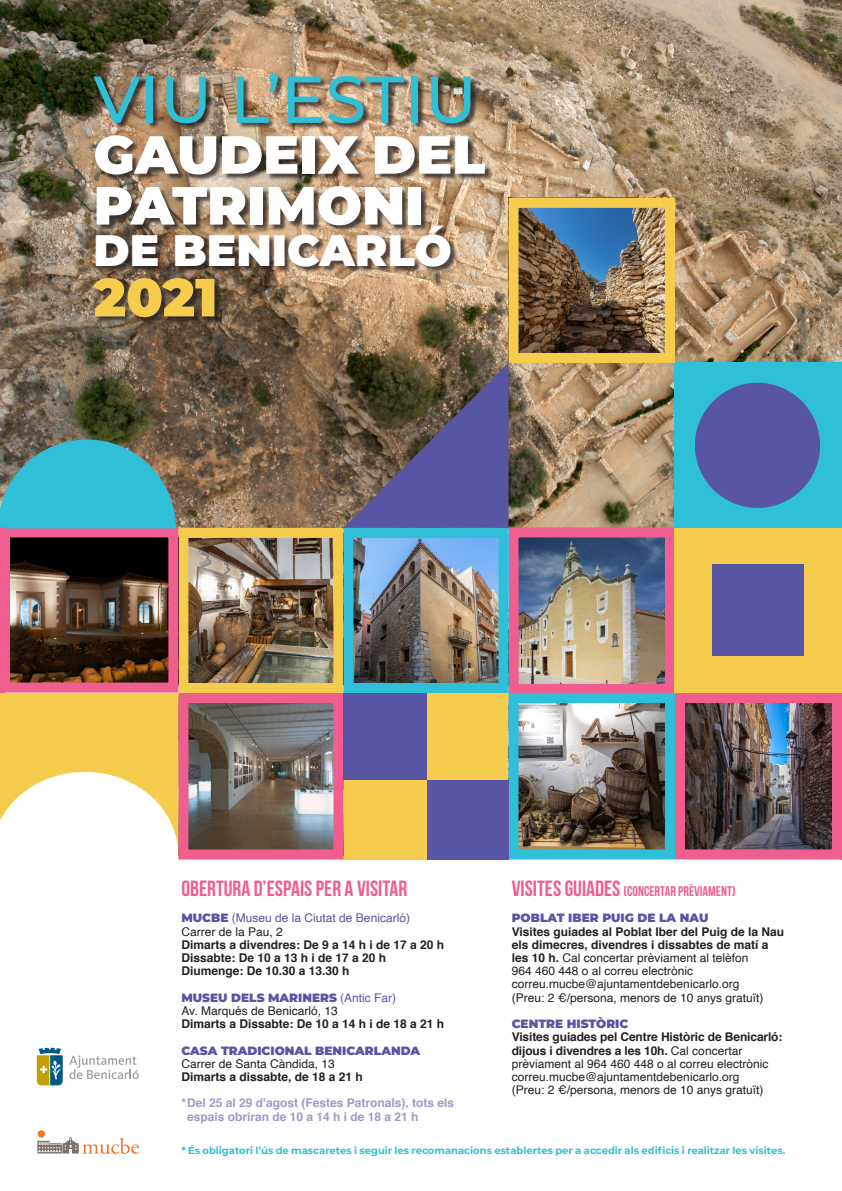
<style>
.page{position:relative;width:842px;height:1191px;background:#fff}
.page>*{position:absolute;margin:0;border:0;box-sizing:border-box;transform-origin:0 0}
.t1{font:500 66px "Montserrat";color:#2fc0d7}
.t2{font:900 53.5px/50.8px "Montserrat";color:#fff}
.t3{font:900 53.5px "Montserrat";color:#f6cc4c}
.t4{font:900 44px "Montserrat";color:#fff}
.t5{font:700 22px "Bebas Neue";color:#f05e90}
.t6{font:700 14px "Bebas Neue";color:#f05e90}
.t7{font:12px/13.2px "Helvetica";color:#231f20}
.t8{font:700 12px "Helvetica";color:#231f20}
.t9{font:900 12px "Montserrat";color:#5855a4}
.t10{font:700 12px/13.2px "Helvetica";color:#9f99ca}
.t11{font:12px "Helvetica";color:#5855a4}
.t12{font:700 10px "Montserrat";color:#2fc0d7}
.s1{font-family:"Montserrat";font-weight:900}
.s2{font-family:"Helvetica";font-weight:400}
.s3{font-size:22px}
.s4{font-weight:700}
</style>
<div class="page">
<img style="left:0;top:0;width:842px;height:528px">
<div style="left:94px;top:74px;width:399px;height:251px;background:#231f20;opacity:.75"></div>
<img style="left:519px;top:538px;width:145px;height:145px">
<div style="left:508px;top:527px;width:167px;height:167px;border:10px solid #f05e90"></div>
<div style="left:675px;top:363px;width:167px;height:165px;background:#2fc0d7"></div>
<img style="left:686px;top:704px;width:145px;height:144px">
<div style="left:675px;top:693px;width:167px;height:166px;border:10px solid #f05e90"></div>
<img style="left:189px;top:539px;width:143px;height:143px">
<div style="left:178px;top:528px;width:165px;height:165px;border:10px solid #f6cc4c"></div>
<div style="left:343px;top:693px;width:165px;height:166px;background:#f6cc4c"></div>
<img style="left:519px;top:704px;width:145px;height:144px">
<div style="left:508px;top:693px;width:167px;height:166px;border:10px solid #2fc0d7"></div>
<img style="left:11px;top:538px;width:156px;height:143px">
<div style="left:0;top:527px;width:178px;height:165px;border:10px solid #f05e90"></div>
<img style="left:519px;top:209px;width:145px;height:143px">
<div style="left:508px;top:198px;width:167px;height:165px;border:10px solid #f6cc4c"></div>
<svg style="left:343px;top:363px;width:165px;height:165px;background:#59526c"></svg>
<div style="left:675px;top:528px;width:167px;height:165px;background:#f6cc4c"></div>
<img style="left:189px;top:704px;width:143px;height:144px">
<div style="left:178px;top:693px;width:165px;height:166px;border:10px solid #f05e90"></div>
<img style="left:354px;top:539px;width:143px;height:143px">
<div style="left:343px;top:528px;width:165px;height:165px;border:10px solid #2fc0d7"></div>
<svg style="left:0;top:693px;width:178px;height:156px"></svg>
<div style="left:695px;top:383px;width:125px;height:125px;background:#5855a4;border-radius:50%"></div>
<svg style="left:0;top:439px;width:176px;height:89px;background:#3eacba"></svg>
<div style="left:343px;top:693px;width:84px;height:86px;background:#5855a4"></div>
<div style="left:427px;top:779px;width:81px;height:80px;background:#5855a4"></div>
<svg style="left:37px;top:1047px;width:26px;height:38px"></svg>
<svg style="left:69px;top:1055px;width:70px;height:24px"></svg>
<svg style="left:37px;top:1130px;width:102px;height:24px"></svg>
<div style="left:712px;top:564px;width:91px;height:91px;background:#5855a4"></div>
<hr style="left:0;top:527px;width:4px;height:165px;background:#f05e90">
<hr style="left:841px;top:693px;width:1px;height:166px;background:#f05e90">
<p class="t1" style="left:94px;top:53px;width:385px">VIU L’ESTIU</p>
<p class="t2" style="left:94px;top:126px;width:393px">GAUDEIX DEL<br>PATRIMONI</p>
<p class="t4" style="left:94px;top:217px;width:360px">DE BENICARLÓ</p>
<p class="t3" style="left:94px;top:257px;width:125px">2021</p>
<p class="t5" style="left:181px;top:876px;width:227px">OBERTURA D’ESPAIS PER A VISITAR</p>
<p class="t11" style="left:181px;top:909px;width:230px"><span class="s1">MUCBE</span> (Museu de la Ciutat de Benicarló)</p>
<p class="t7" style="left:181px;top:925px;width:103px">Carrer de la Pau, 2</p>
<p class="t8" style="left:181px;top:935px;width:264px">Dimarts a divendres: De 9 a 14 h i de 17 a 20 h</p>
<p class="t8" style="left:181px;top:948px;width:206px">Dissabte: De 10 a 13 h i de 17 a 20 h</p>
<p class="t8" style="left:181px;top:961px;width:170px">Diumenge: De 10.30 a 13.30 h</p>
<p class="t9" style="left:181px;top:988px;width:216px">MUSEU DELS MARINERS <span class="s2">(Antic Far)</span></p>
<p class="t7" style="left:181px;top:1004px;width:158px">Av. Marqués de Benicarló, 13</p>
<p class="t8" style="left:181px;top:1014px;width:264px">Dimarts a Dissabte: De 10 a 14 h i de 18 a 21 h</p>
<p class="t9" style="left:181px;top:1041px;width:240px">CASA TRADICIONAL BENICARLANDA</p>
<p class="t7" style="left:181px;top:1057px;width:155px">Carrer de Santa Càndida, 13</p>
<p class="t8" style="left:181px;top:1067px;width:183px">Dimarts a dissabte, de 18 a 21 h</p>
<p class="t10" style="left:187px;top:1096px;width:268px;text-indent:-6px">*Del 25 al 29 d'agost (Festes Patronals), tots els espais obriran de 10 a 14 h i de 18 a 21 h</p>
<p class="t6" style="left:512px;top:883px;width:225px"><span class="s3">VISITES GUIADES</span> (CONCERTAR PRÈVIAMENT)</p>
<p class="t9" style="left:512px;top:909px;width:198px">POBLAT IBER PUIG DE LA NAU</p>
<p class="t7" style="left:512px;top:925px;width:274px"><span class="s4">Visites guiades al Poblat Iber del Puig de la Nau els dimecres, divendres i dissabtes de matí a les 10 h.</span> Cal concertar prèviament al telèfon<br>964 460 448 o al correu electrònic correu.mucbe@ajuntamentdebenicarlo.org</p>
<p class="t7" style="left:512px;top:991px;width:253px">(Preu: 2 €/persona, menors de 10 anys gratuït)</p>
<p class="t9" style="left:512px;top:1014px;width:118px">CENTRE HISTÒRIC</p>
<p class="t7" style="left:512px;top:1030px;width:272px"><span class="s4">Visites guiades pel Centre Històric de Benicarló: dijous i divendres a les 10h.</span> Cal concertar prèviament al 964 460 448 o al correu electrònic correu.mucbe@ajuntamentdebenicarlo.org</p>
<p class="t7" style="left:512px;top:1083px;width:253px">(Preu: 2 €/persona, menors de 10 anys gratuït)</p>
<p class="t12" style="left:181px;top:1143px;width:605px">* És obligatori l’ús de mascaretes i seguir les recomanacions establertes per a accedir als edificis i realitzar les visites.</p>
</div>
